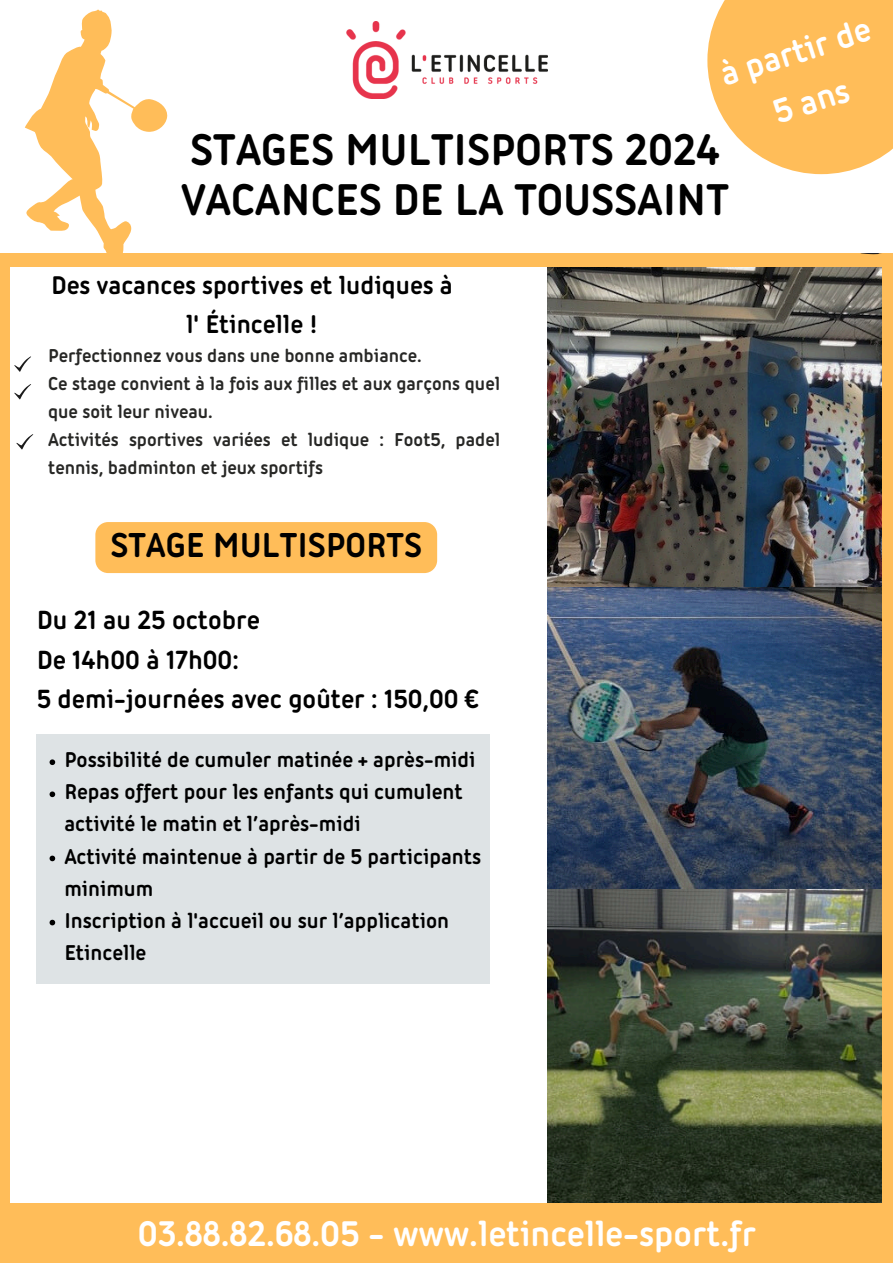
<style>
.page{position:relative;width:893px;height:1263px;background:#ffbd59}
.page>*{position:absolute;margin:0;border:0;box-sizing:border-box;transform-origin:0 0}
.t1{font:700 48.22px/50.6px "Iconic";color:#000}
.t2{font:700 38.7px "Iconic";color:#fff}
.t3{font:700 37.5px "Iconic";color:#000}
.t4{font:700 36.97px/51.8px "Iconic";color:#fff;text-align:center}
.t5{font:700 28.5px/39.4px "Iconic";color:#000}
.t6{font:700 27.75px/38.8px "Iconic";color:#000;text-align:center}
.t7{font:700 23.25px/32.1px "Iconic";color:#000}
.t8{font:700 20.25px/28.1px "Iconic";color:#272725}
</style>
<div class="page">
<div style="left:10px;top:750px;width:490px;height:490px;background:#fff"></div>
<div style="left:0;top:0;width:893px;height:253px;background:#fff"></div>
<div style="left:0;top:1203px;width:893px;height:60px;background:#ffbd59"></div>
<svg style="left:707px;top:0;width:186px;height:174px;background:#ffc46c"></svg>
<div style="left:10px;top:268px;width:560px;height:560px;background:#fff"></div>
<img style="left:346px;top:22px;width:201px;height:77px">
<div style="left:490px;top:811px;width:391px;height:392px;background:#fff"></div>
<svg style="left:25px;top:9px;width:143px;height:244px"></svg>
<img style="left:547px;top:268px;width:334px;height:934px">
<svg style="left:14px;top:356px;width:17px;height:16px"></svg>
<div style="left:37px;top:734px;width:453px;height:250px;background:#dee3e5"></div>
<svg style="left:50px;top:759px;width:5px;height:6px"></svg>
<svg style="left:50px;top:791px;width:5px;height:6px"></svg>
<svg style="left:50px;top:856px;width:5px;height:5px"></svg>
<svg style="left:50px;top:920px;width:5px;height:5px"></svg>
<svg style="left:14px;top:384px;width:17px;height:16px"></svg>
<div style="left:95px;top:522px;width:342px;height:51px;background:#ffbd59"></div>
<svg style="left:16px;top:434px;width:17px;height:16px"></svg>
<p class="t4" style="left:714px;top:53px;width:157px;rotate:-18deg">à partir de<br>5 ans</p>
<p class="t1" style="left:181px;top:127px;width:549px">STAGES MULTISPORTS 2024<br>VACANCES DE LA TOUSSAINT</p>
<p class="t6" style="left:51px;top:268px;width:403px">Des vacances sportives et ludiques à l' Étincelle !</p>
<p class="t8" style="left:48px;top:343px;width:375px">Perfectionnez vous dans une bonne ambiance.</p>
<p class="t8" style="left:48px;top:371px;width:453px">Ce stage convient à la fois aux filles et aux garçons quel que soit leur niveau.</p>
<h4 class="t8" style="left:48px;top:427px;width:453px">Activités sportives variées et ludique : Foot5, padel tennis, badminton et jeux sportifs</h4>
<h2 class="t3" style="left:110px;top:530px;width:313px">STAGE MULTISPORTS</h2>
<p class="t5" style="left:37px;top:602px;width:444px">Du 21 au 25 octobre<br>De 14h00 à 17h00:<br>5 demi-journées avec goûter : 150,00 €</p>
<p class="t7" style="left:64px;top:745px;width:413px">Possibilité de cumuler matinée + après-midi</p>
<h4 class="t7" style="left:64px;top:777px;width:400px">Repas offert pour les enfants qui cumulent activité le matin et l’après-midi</h4>
<p class="t7" style="left:64px;top:841px;width:418px">Activité maintenue à partir de 5 participants minimum</p>
<p class="t7" style="left:64px;top:905px;width:386px">Inscription à l'accueil ou sur l’application<br>Etincelle</p>
<p class="t2" style="left:138px;top:1217px;width:619px">03.88.82.68.05 - www.letincelle-sport.fr</p>
</div>
